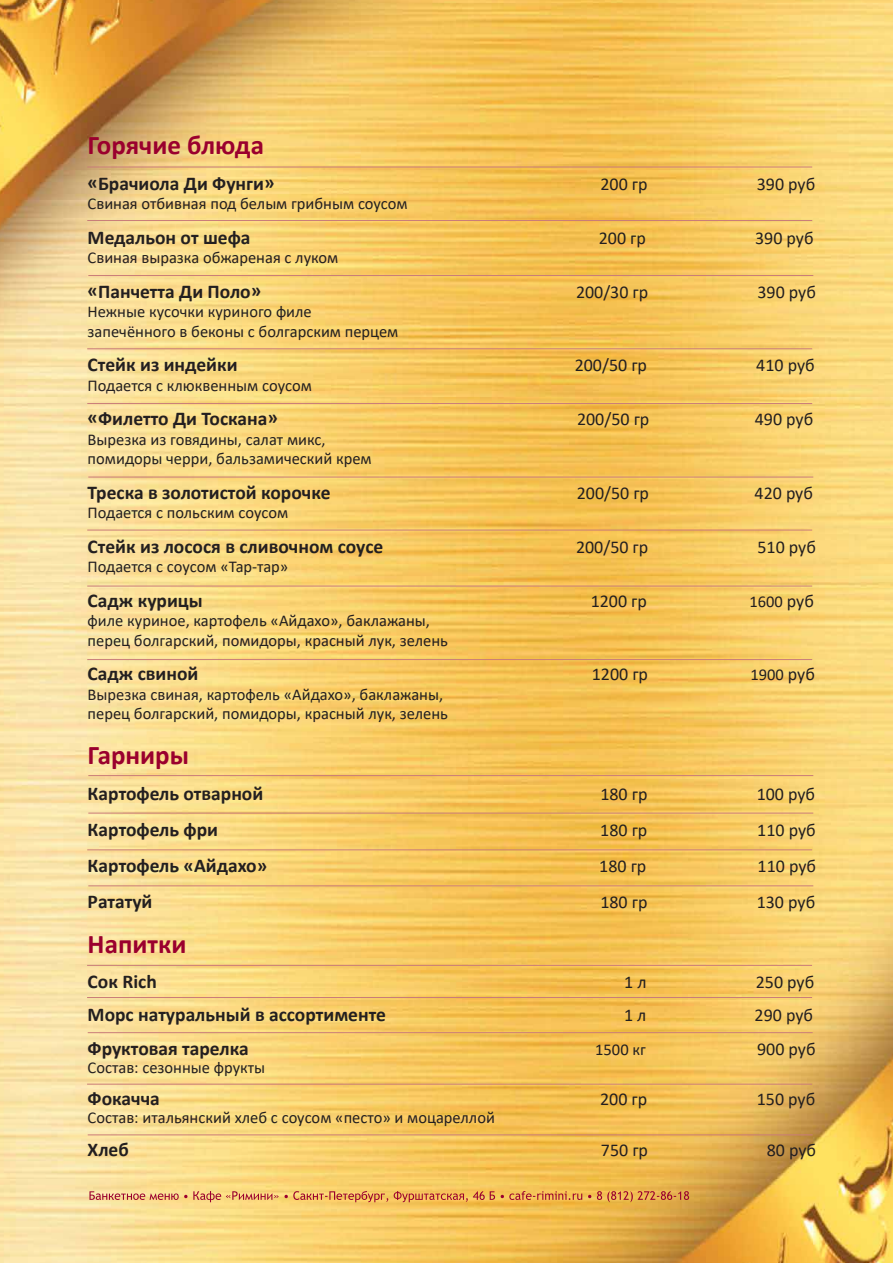
<style>
.page{position:relative;width:893px;height:1263px;background:#fff}
.page>*{position:absolute;margin:0;border:0;box-sizing:border-box;transform-origin:0 0}
.t1{font:700 27px "Calibri";color:#9a002e}
.t2{font:700 19.5px "Calibri";color:#231f20}
.t3{font:18px "Calibri";color:#231f20}
.t4{font:16.5px/19.5px "Calibri";color:#231f20}
.s1{font-size:18px}
</style>
<div class="page">
<img style="left:0;top:0;width:893px;height:1263px">
<svg style="left:89px;top:1191px;width:600px;height:11px;background:#e2a15e"></svg>
<hr style="left:87px;top:167px;width:725px;height:1px;background:#c97c79">
<hr style="left:87px;top:220px;width:725px;height:1px;background:#c97c79">
<hr style="left:88px;top:275px;width:725px;height:1px;background:#c97c79">
<hr style="left:87px;top:348px;width:725px;height:1px;background:#c97c79">
<hr style="left:87px;top:403px;width:725px;height:1px;background:#c97c79">
<hr style="left:88px;top:477px;width:725px;height:1px;background:#c97c79">
<hr style="left:87px;top:530px;width:725px;height:1px;background:#c97c79">
<hr style="left:87px;top:586px;width:725px;height:1px;background:#c97c79">
<hr style="left:87px;top:659px;width:725px;height:1px;background:#c97c79">
<hr style="left:88px;top:775px;width:725px;height:1px;background:#c97c79">
<hr style="left:88px;top:813px;width:725px;height:1px;background:#c97c79">
<hr style="left:87px;top:849px;width:725px;height:1px;background:#c97c79">
<hr style="left:88px;top:885px;width:725px;height:1px;background:#c97c79">
<hr style="left:87px;top:965px;width:725px;height:1px;background:#c97c79">
<hr style="left:87px;top:997px;width:725px;height:1px;background:#c97c79">
<hr style="left:88px;top:1032px;width:725px;height:1px;background:#c97c79">
<hr style="left:87px;top:1084px;width:725px;height:1px;background:#c97c79">
<hr style="left:88px;top:1134px;width:725px;height:1px;background:#c97c79">
<h1 class="t1" style="left:88px;top:125px;width:178px">Горячие блюда</h1>
<p class="t2" style="left:88px;top:169px;width:188px">«Брачиола Ди Фунги»</p>
<p class="t3" style="left:600px;top:171px;width:49px">200 гр</p>
<p class="t3" style="left:757px;top:171px;width:60px">390 руб</p>
<p class="t4" style="left:88px;top:193px;width:322px">Свиная отбивная под белым грибным соусом</p>
<p class="t2" style="left:88px;top:223px;width:164px">Медальон от шефа</p>
<p class="t3" style="left:599px;top:225px;width:49px">200 гр</p>
<p class="t3" style="left:755px;top:225px;width:60px">390 руб</p>
<p class="t4" style="left:88px;top:247px;width:252px">Свиная выразка обжареная с луком</p>
<p class="t2" style="left:88px;top:277px;width:175px">«Панчетта Ди Поло»</p>
<p class="t3" style="left:576px;top:279px;width:74px">200/30 гр</p>
<p class="t3" style="left:757px;top:279px;width:60px">390 руб</p>
<p class="t4" style="left:88px;top:301px;width:312px">Нежные кусочки куриного филе запечённого в беконы с болгарским перцем</p>
<p class="t2" style="left:88px;top:351px;width:151px">Стейк из индейки</p>
<p class="t3" style="left:575px;top:353px;width:74px">200/50 гр</p>
<p class="t3" style="left:756px;top:353px;width:60px">410 руб</p>
<p class="t4" style="left:88px;top:375px;width:226px">Подается с клюквенным соусом</p>
<p class="t2" style="left:88px;top:405px;width:192px">«Филетто Ди Тоскана»</p>
<p class="t3" style="left:577px;top:407px;width:74px">200/50 гр</p>
<p class="t3" style="left:755px;top:407px;width:60px">490 руб</p>
<p class="t4" style="left:88px;top:429px;width:286px">Вырезка из говядины, салат микс, помидоры черри, бальзамический крем</p>
<p class="t2" style="left:88px;top:478px;width:244px">Треска в золотистой корочке</p>
<p class="t3" style="left:577px;top:480px;width:74px">200/50 гр</p>
<p class="t3" style="left:754px;top:480px;width:60px">420 руб</p>
<p class="t4" style="left:88px;top:502px;width:202px">Подается с польским соусом</p>
<p class="t2" style="left:88px;top:532px;width:297px">Стейк из лосося в сливочном соусе</p>
<p class="t3" style="left:576px;top:534px;width:74px">200/50 гр</p>
<p class="t3" style="left:757px;top:534px;width:60px">510 руб</p>
<p class="t4" style="left:88px;top:556px;width:202px">Подается с соусом «Тар-тар»</p>
<p class="t2" style="left:88px;top:586px;width:117px">Садж курицы</p>
<p class="t3" style="left:591px;top:588px;width:58px">1200 гр</p>
<p class="t4" style="left:749px;top:591px;width:66px">1600 <span class="s1">руб</span></p>
<p class="t4" style="left:88px;top:610px;width:362px">филе куриное, картофель «Айдахо», баклажаны, перец болгарский, помидоры, красный лук, зелень</p>
<p class="t2" style="left:88px;top:660px;width:112px">Садж свиной</p>
<p class="t3" style="left:592px;top:662px;width:58px">1200 гр</p>
<p class="t4" style="left:750px;top:664px;width:66px">1900 <span class="s1">руб</span></p>
<p class="t4" style="left:88px;top:684px;width:362px">Вырезка свиная, картофель «Айдахо», баклажаны, перец болгарский, помидоры, красный лук, зелень</p>
<h1 class="t1" style="left:88px;top:736px;width:103px">Гарниры</h1>
<p class="t2" style="left:88px;top:780px;width:177px">Картофель отварной</p>
<p class="t3" style="left:600px;top:782px;width:49px">180 гр</p>
<p class="t3" style="left:757px;top:782px;width:60px">100 руб</p>
<p class="t2" style="left:88px;top:816px;width:132px">Картофель фри</p>
<p class="t3" style="left:600px;top:818px;width:49px">180 гр</p>
<p class="t3" style="left:757px;top:818px;width:60px">110 руб</p>
<p class="t2" style="left:88px;top:852px;width:181px">Картофель «Айдахо»</p>
<p class="t3" style="left:599px;top:854px;width:49px">180 гр</p>
<p class="t3" style="left:758px;top:854px;width:60px">110 руб</p>
<p class="t2" style="left:88px;top:888px;width:66px">Рататуй</p>
<p class="t3" style="left:600px;top:890px;width:49px">180 гр</p>
<p class="t3" style="left:757px;top:890px;width:60px">130 руб</p>
<h1 class="t1" style="left:88px;top:925px;width:100px">Напитки</h1>
<p class="t2" style="left:88px;top:967px;width:71px">Сок Rich</p>
<p class="t3" style="left:624px;top:969px;width:24px">1 л</p>
<p class="t3" style="left:756px;top:969px;width:60px">250 руб</p>
<p class="t2" style="left:88px;top:1000px;width:300px">Морс натуральный в ассортименте</p>
<p class="t3" style="left:624px;top:1002px;width:24px">1 л</p>
<p class="t3" style="left:755px;top:1002px;width:60px">290 руб</p>
<p class="t2" style="left:88px;top:1035px;width:163px">Фруктовая тарелка</p>
<p class="t4" style="left:595px;top:1039px;width:52px">1500 кг</p>
<p class="t3" style="left:757px;top:1037px;width:60px">900 руб</p>
<p class="t4" style="left:88px;top:1057px;width:179px">Состав: сезонные фрукты</p>
<p class="t2" style="left:88px;top:1084px;width:74px">Фокачча</p>
<p class="t3" style="left:600px;top:1086px;width:49px">200 гр</p>
<p class="t3" style="left:757px;top:1086px;width:60px">150 руб</p>
<p class="t4" style="left:88px;top:1107px;width:409px">Состав: итальянский хлеб с соусом «песто» и моцареллой</p>
<p class="t2" style="left:88px;top:1135px;width:43px">Хлеб</p>
<p class="t3" style="left:601px;top:1137px;width:49px">750 гр</p>
<p class="t3" style="left:767px;top:1137px;width:51px">80 руб</p>
</div>
